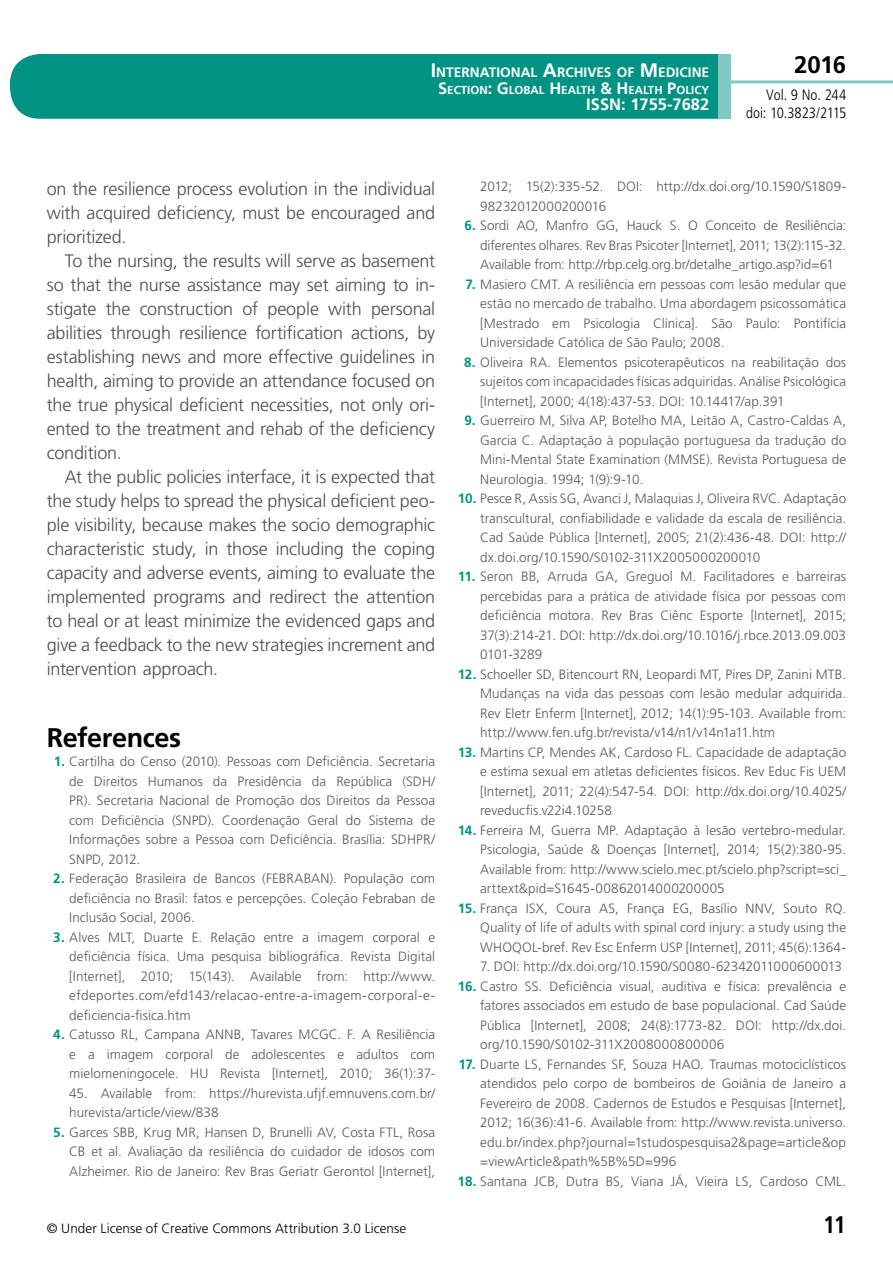
<style>
.page{position:relative;width:893px;height:1263px;background:#fff}
.page>*{position:absolute;margin:0;border:0;box-sizing:border-box;transform-origin:0 0}
.t1{font:700 27px "Frutiger LT Std";letter-spacing:-.015em;color:#000}
.t2{font:700 24px "Frutiger LT Std";color:#000}
.t3{font:700 condensed 24px "Frutiger LT Std";color:#000}
.t4{font:300 18px/24px "Frutiger LT Std";letter-spacing:-.01em;color:#4d4d4f;text-align:justify}
.t5{font:700 16.5px "Frutiger LT Std";color:#fff}
.t6{font:300 condensed 15px/18px "Frutiger LT Std";letter-spacing:-.005em;color:#000;text-align:right}
.t7{font:700 13.65px "Frutiger LT Std";color:#fff}
.t8{font:300 13.5px/19.5px "Frutiger LT Std";letter-spacing:.005em;color:#58595b;text-align:justify}
.t9{font:300 13.5px "Frutiger LT Std";letter-spacing:.005em;color:#000}
.t10{font:700 11.55px "Frutiger LT Std";color:#fff}
.s1{font-size:19.5px}
.s2{font-size:16.5px}
.s3{font-weight:700;color:#009384}
</style>
<div class="page">
<div style="left:10px;top:54px;width:775px;height:65px;background:#009384;border-radius:30px"></div>
<div style="left:732px;top:0;width:161px;height:157px;background:#fff"></div>
<hr style="left:730px;top:80px;width:163px;height:3px;background:#80c9c2">
<div style="left:718px;top:54px;width:13px;height:65px;background:#80c9c2"></div>
<p class="t7" style="left:431px;top:64px;width:280px"><span class="s1">I</span>NTERNATIONAL <span class="s1">A</span>RCHIVES OF <span class="s1">M</span>EDICINE</p>
<p class="t10" style="left:438px;top:83px;width:273px"><span class="s2">S</span>ECTION<span class="s2">: G</span>LOBAL <span class="s2">H</span> EALTH <span class="s2">&amp; H</span> EALTH <span class="s2">P</span>OLICY</p>
<p class="t5" style="left:586px;top:95px;width:124px">ISSN: 1755-7682</p>
<h2 class="t2" style="left:794px;top:50px;width:54px">2016</h2>
<p class="t6" style="left:746px;top:86px;width:101px">Vol. 9 No. 244 doi: 10.3823/2115</p>
<h3 class="t4" style="left:47px;top:177px;width:390px">on the resilience process evolution in the individual with acquired deficiency, must be encouraged and prioritized.</h3>
<p class="t4" style="left:47px;top:249px;width:390px;text-indent:18px">To the nursing, the results will serve as basement so that the nurse assistance may set aiming to in&shy;stigate the construction of people with personal abilities through resilience fortification actions, by establishing news and more effective guidelines in health, aiming to provide an attendance focused on the true physical deficient necessities, not only ori&shy;ented to the treatment and rehab of the deficiency condition.</p>
<p class="t4" style="left:47px;top:465px;width:390px;text-indent:18px">At the public policies interface, it is expected that the study helps to spread the physical deficient peo&shy;ple visibility, because makes the socio demographic characteristic study, in those including the coping capacity and adverse events, aiming to evaluate the implemented programs and redirect the attention to heal or at least minimize the evidenced gaps and give a feedback to the new strategies increment and intervention approach.</p>
<h1 class="t1" style="left:47px;top:722px;width:136px">References</h1>
<p class="t8" style="left:69px;top:752px;width:367px;text-indent:-16px"><span class="s3">1.</span> Cartilha do Censo (2010). Pessoas com Deficiência. Secretaria de Direitos Humanos da Presidência da República (SDH/ PR). Secretaria Nacional de Promoção dos Direitos da Pessoa com Deficiência (SNPD). Coordenação Geral do Sistema de Informações sobre a Pessoa com Deficiência. Brasília: SDHPR/ SNPD, 2012.</p>
<p class="t8" style="left:69px;top:869px;width:367px;text-indent:-16px"><span class="s3">2.</span> Federação Brasileira de Bancos (FEBRABAN). População com deficiência no Brasil: fatos e percepções. Coleção Febraban de Inclusão Social, 2006.</p>
<p class="t8" style="left:69px;top:928px;width:367px;text-indent:-16px"><span class="s3">3.</span> Alves MLT, Duarte E. Relação entre a imagem corporal e deficiência física. Uma pesquisa bibliográfica. Revista Digital [Internet], 2010; 15(143). Available from: http://www. efdeportes.com/efd143/relacao-entre-a-imagem-corporal-e&shy;deficiencia-fisica.htm</p>
<p class="t8" style="left:69px;top:1025px;width:367px;text-indent:-16px"><span class="s3">4.</span> Catusso RL, Campana ANNB, Tavares MCGC. F. A Resiliência e a imagem corporal de adolescentes e adultos com mielomeningocele. HU Revista [Internet], 2010; 36(1):37-</p>
<p class="t8" style="left:69px;top:1084px;width:367px">45. Available from: https://hurevista.ufjf.emnuvens.com.br/ hurevista/article/view/838</p>
<p class="t8" style="left:69px;top:1122px;width:367px;text-indent:-16px"><span class="s3">5.</span> Garces SBB, Krug MR, Hansen D, Brunelli AV, Costa FTL, Rosa CB et al. Avaliação da resiliência do cuidador de idosos com Alzheimer. Rio de Janeiro: Rev Bras Geriatr Gerontol [Internet],</p>
<p class="t8" style="left:480px;top:177px;width:367px">2012; 15(2):335-52. DOI: http://dx.doi.org/10.1590/S1809-<br>98232012000200016</p>
<p class="t8" style="left:480px;top:216px;width:367px;text-indent:-16px"><span class="s3">6.</span> Sordi AO, Manfro GG, Hauck S. O Conceito de Resiliência: diferentes olhares. Rev Bras Psicoter [Internet], 2011; 13(2):115-32.<br>Available from: http://rbp.celg.org.br/detalhe_artigo.asp?id=61</p>
<p class="t8" style="left:480px;top:275px;width:367px;text-indent:-15px"><span class="s3">7.</span> Masiero CMT. A resiliência em pessoas com lesão medular que estão no mercado de trabalho. Uma abordagem psicossomática [Mestrado em Psicologia Clínica]. São Paulo: Pontifícia Universidade Católica de São Paulo; 2008.</p>
<p class="t8" style="left:480px;top:353px;width:367px;text-indent:-16px"><span class="s3">8.</span> Oliveira RA. Elementos psicoterapêuticos na reabilitação dos sujeitos com incapacidades físicas adquiridas. Análise Psicológica [Internet], 2000; 4(18):437-53. DOI: 10.14417/ap.391</p>
<p class="t8" style="left:480px;top:411px;width:367px;text-indent:-16px"><span class="s3">9.</span> Guerreiro M, Silva AP, Botelho MA, Leitão A, Castro-Caldas A, Garcia C. Adaptação à população portuguesa da tradução do Mini-Mental State Examination (MMSE). Revista Portuguesa de Neurologia. 1994; 1(9):9-10.</p>
<p class="t8" style="left:480px;top:489px;width:367px;text-indent:-23px"><span class="s3">10.</span> Pesce R, Assis SG, Avanci J, Malaquias J, Oliveira RVC. Adaptação transcultural, confiabilidade e validade da escala de resiliência.<br>Cad Saúde Pública [Internet], 2005; 21(2):436-48. DOI: http:// dx.doi.org/10.1590/S0102-311X2005000200010</p>
<p class="t8" style="left:480px;top:567px;width:367px;text-indent:-22px"><span class="s3">11.</span> Seron BB, Arruda GA, Greguol M. Facilitadores e barreiras percebidas para a prática de atividade física por pessoas com deficiência motora. Rev Bras Ciênc Esporte [Internet], 2015; 37(3):214-21. DOI: http://dx.doi.org/10.1016/j.rbce.2013.09.003<br>0101-3289</p>
<p class="t8" style="left:480px;top:664px;width:367px;text-indent:-23px"><span class="s3">12.</span> Schoeller SD, Bitencourt RN, Leopardi MT, Pires DP, Zanini MTB.<br>Mudanças na vida das pessoas com lesão medular adquirida.<br>Rev Eletr Enferm [Internet], 2012; 14(1):95-103. Available from: http://www.fen.ufg.br/revista/v14/n1/v14n1a11.htm</p>
<p class="t8" style="left:480px;top:742px;width:367px;text-indent:-22px"><span class="s3">13.</span> Martins CP, Mendes AK, Cardoso FL. Capacidade de adaptação e estima sexual em atletas deficientes físicos. Rev Educ Fis UEM [Internet], 2011; 22(4):547-54. DOI: http://dx.doi.org/10.4025/ reveducfis.v22i4.10258</p>
<p class="t8" style="left:480px;top:820px;width:367px;text-indent:-23px"><span class="s3">14.</span> Ferreira M, Guerra MP. Adaptação à lesão vertebro-medular.<br>Psicologia, Saúde &amp; Doenças [Internet], 2014; 15(2):380-95.<br>Available from: http://www.scielo.mec.pt/scielo.php?script=sci_ arttext&amp;pid=S1645-00862014000200005</p>
<p class="t8" style="left:480px;top:898px;width:367px;text-indent:-23px"><span class="s3">15.</span> França ISX, Coura AS, França EG, Basílio NNV, Souto RQ.<br>Quality of life of adults with spinal cord injury: a study using the WHOQOL-bref. Rev Esc Enferm USP [Internet], 2011; 45(6):1364-</p>
<p class="t8" style="left:480px;top:957px;width:363px">7. DOI: http://dx.doi.org/10.1590/S0080-62342011000600013</p>
<p class="t8" style="left:480px;top:976px;width:367px;text-indent:-22px"><span class="s3">16.</span> Castro SS. Deficiência visual, auditiva e física: prevalência e fatores associados em estudo de base populacional. Cad Saúde Pública [Internet], 2008; 24(8):1773-82. DOI: http://dx.doi. org/10.1590/S0102-311X2008000800006</p>
<p class="t8" style="left:480px;top:1054px;width:367px;text-indent:-22px"><span class="s3">17.</span> Duarte LS, Fernandes SF, Souza HAO. Traumas motociclísticos atendidos pelo corpo de bombeiros de Goiânia de Janeiro a Fevereiro de 2008. Cadernos de Estudos e Pesquisas [Internet], 2012; 16(36):41-6. Available from: http://www.revista.universo. edu.br/index.php?journal=1studospesquisa2&amp;page=article&amp;op =viewArticle&amp;path%5B%5D=996</p>
<p class="t8" style="left:458px;top:1171px;width:390px"><span class="s3">18.</span> Santana JCB, Dutra BS, Viana JÁ, Vieira LS, Cardoso CML.</p>
<p class="t9" style="left:47px;top:1220px;width:361px">© Under License of Creative Commons Attribution 3.0 License</p>
<h2 class="t3" style="left:823px;top:1210px;width:25px">11</h2>
</div>
